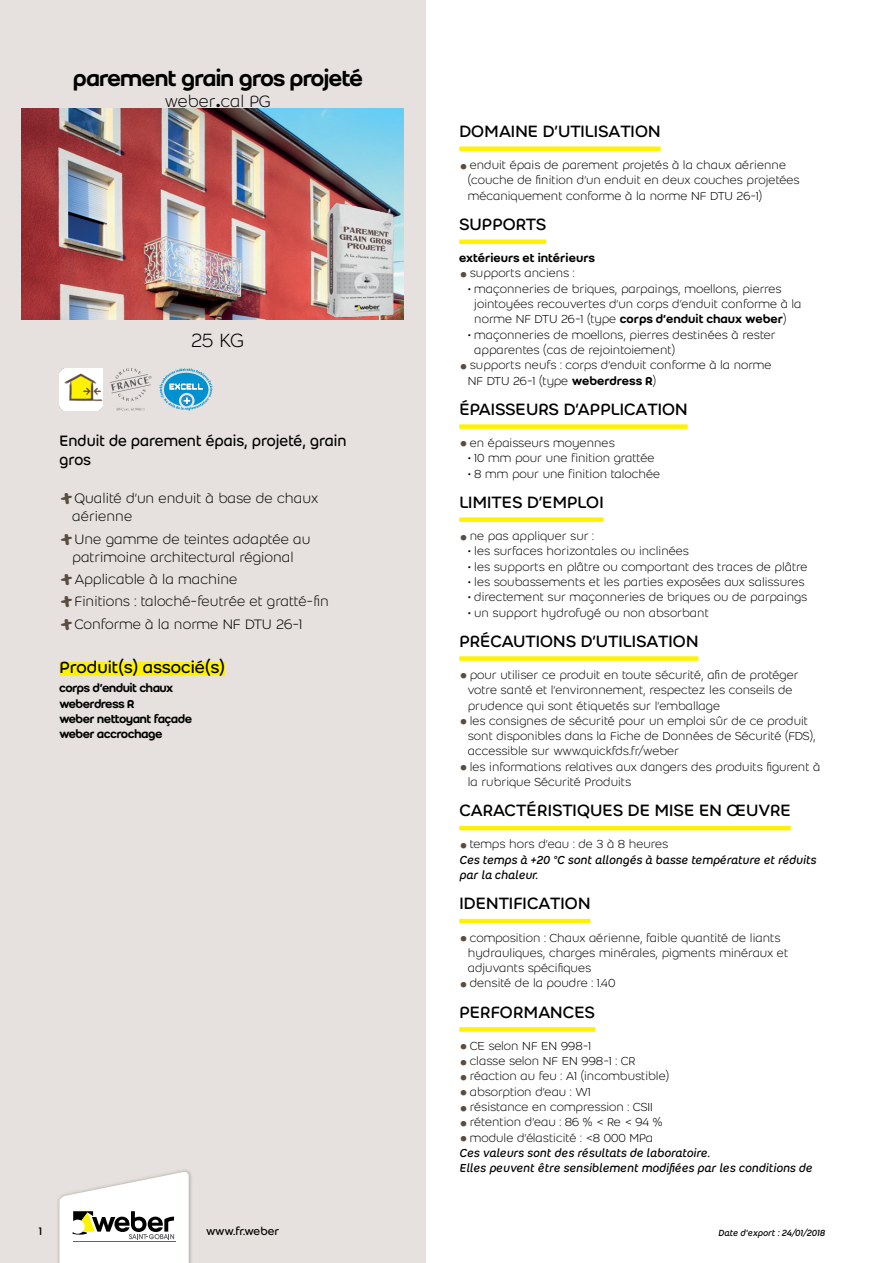
<style>
.page{position:relative;width:893px;height:1263px;background:#fff}
.page>*{position:absolute;margin:0;border:0;box-sizing:border-box;transform-origin:0 0}
.t1{font:24px "Weber Name";color:#000}
.t2{font:300 21px "Weber";color:#000}
.t3{font:18px "Weber";color:#000}
.t4{font:300 18px "Weber";color:#000}
.t5{font:16.5px/19.8px "Weber";color:#000;scale:.95 1}
.t6{font:300 15px/18px "Weber";color:#000}
.t7{font:300 12.75px/15.3px "Weber";color:#000}
.t8{font:italic 12.75px/15.3px "Weber";color:#000}
.t9{font:12.75px/15.3px "Weber Name";color:#000}
.t10{font:500 12.75px "Weber";color:#000}
.t11{font:12px "Weber";letter-spacing:-.01em;color:#000}
.t12{font:italic 9.75px "Weber";color:#000}
.s1{font-family:"The Sans B8";font-weight:800}
.s2{font-family:"Weber Brush";font-weight:400;font-size:16.5px;color:#5a4c40}
.s3{font-size:34.5px;color:#5a4c40}
.s4{font-weight:500}
.s5{font-weight:300;font-style:normal;font-size:34.5px;color:#5a4c40}
.s6{font-weight:300;font-style:normal}
</style>
<div class="page">
<div style="left:0;top:0;width:425px;height:1263px;background:#e6e1de"></div>
<img style="left:58px;top:1170px;width:134px;height:93px">
<svg style="left:59px;top:1171px;width:130px;height:92px"></svg>
<img style="left:21px;top:109px;width:383px;height:210px">
<img style="left:323px;top:201px;width:72px;height:118px">
<hr style="left:459px;top:147px;width:202px;height:4px;background:#fff200">
<hr style="left:459px;top:240px;width:87px;height:4px;background:#fff200">
<div style="left:459px;top:424px;width:229px;height:5px;background:#fff200"></div>
<div style="left:459px;top:517px;width:145px;height:5px;background:#fff200"></div>
<div style="left:459px;top:656px;width:239px;height:5px;background:#fff200"></div>
<hr style="left:459px;top:826px;width:332px;height:4px;background:#fff200">
<hr style="left:459px;top:919px;width:131px;height:4px;background:#fff200">
<div style="left:459px;top:1027px;width:136px;height:5px;background:#fff200"></div>
<div style="left:60px;top:662px;width:165px;height:14px;background:#fff200"></div>
<img style="left:60px;top:368px;width:42px;height:43px">
<svg style="left:117px;top:408px;width:27px;height:3px"></svg>
<svg style="left:110px;top:368px;width:42px;height:33px"></svg>
<svg style="left:159px;top:368px;width:54px;height:42px"></svg>
<h1 class="t1" style="left:73px;top:64px;width:291px">parement grain gros projeté</h1>
<h3 class="t4" style="left:165px;top:91px;width:106px">weber<span class="s1">.</span>cal PG</h3>
<h2 class="t2" style="left:191px;top:328px;width:55px">25 kg</h2>
<p class="t5" style="left:60px;top:430px;width:304px">ENDUIT DE PAREMENT ÉPAIS, PROJETÉ, GRAIN<br>GROS</p>
<p class="t6" style="left:72px;top:490px;width:247px;text-indent:-13px"><span class="s2">+</span>Qualité d’un enduit à base de chaux aérienne</p>
<p class="t6" style="left:60px;top:530px;width:252px;text-align:center"><span class="s2">+</span>Une gamme de teintes adaptée au patrimoine architectural régional</p>
<p class="t6" style="left:60px;top:568px;width:271px;line-height:22.2px"><span class="s2">+</span>Applicable à la machine<br><span class="s2">+</span>Finitions : taloché-feutrée et gratté-fin <span class="s2">+</span>Conforme à la norme NF DTU 26-1</p>
<h3 class="t3" style="left:60px;top:657px;width:167px">PRODUIT(S) ASSOCIÉ(S)</h3>
<p class="t9" style="left:60px;top:680px;width:134px">corps d’enduit chaux weberdress R<br>weber nettoyant façade weber accrochage</p>
<p class="t11" style="left:39px;top:1224px;width:5px">1</p>
<p class="t11" style="left:206px;top:1224px;width:75px">WWW.FR.WEBER</p>
<h3 class="t3" style="left:459px;top:121px;width:203px">DOMAINE D’UTILISATION</h3>
<p class="t7" style="left:468px;top:158px;width:333px;text-indent:-8px"><span class="s3">•</span> enduit épais de parement projetés à la chaux aérienne (couche de finition d’un enduit en deux couches projetées mécaniquement conforme à la norme NF DTU 26-1)</p>
<h3 class="t3" style="left:459px;top:214px;width:88px">SUPPORTS</h3>
<p class="t10" style="left:459px;top:250px;width:137px">extérieurs et intérieurs</p>
<p class="t7" style="left:459px;top:266px;width:117px"><span class="s3">•</span> supports anciens :</p>
<p class="t7" style="left:474px;top:281px;width:329px;text-indent:-6px">• maçonneries de briques, parpaings, moellons, pierres jointoyées recouvertes d’un corps d’enduit conforme à la norme NF DTU 26-1 (type <span class="s4">corps d’enduit chaux weber</span>)</p>
<p class="t7" style="left:474px;top:327px;width:303px;text-indent:-6px">• maçonneries de moellons, pierres destinées à rester apparentes (cas de rejointoiement)</p>
<p class="t7" style="left:468px;top:358px;width:305px;text-indent:-8px"><span class="s3">•</span> supports neufs : corps d’enduit conforme à la norme<br>NF DTU 26-1 (type <span class="s4">weberdress R</span>)</p>
<h3 class="t3" style="left:459px;top:399px;width:230px">ÉPAISSEURS D’APPLICATION</h3>
<p class="t7" style="left:459px;top:435px;width:157px"><span class="s3">•</span> en épaisseurs moyennes</p>
<p class="t7" style="left:468px;top:451px;width:188px">• 10 mm pour une finition grattée</p>
<p class="t7" style="left:468px;top:466px;width:194px">• 8 mm pour une finition talochée</p>
<h3 class="t3" style="left:459px;top:492px;width:146px">LIMITES D’EMPLOI</h3>
<p class="t7" style="left:459px;top:528px;width:136px"><span class="s3">•</span> ne pas appliquer sur :</p>
<p class="t7" style="left:468px;top:544px;width:223px">• les surfaces horizontales ou inclinées</p>
<p class="t7" style="left:468px;top:559px;width:341px">• les supports en plâtre ou comportant des traces de plâtre</p>
<p class="t7" style="left:468px;top:574px;width:338px">• les soubassements et les parties exposées aux salissures</p>
<p class="t7" style="left:468px;top:590px;width:341px">• directement sur maçonneries de briques ou de parpaings</p>
<p class="t7" style="left:468px;top:605px;width:243px">• un support hydrofugé ou non absorbant</p>
<h3 class="t3" style="left:459px;top:631px;width:241px">PRÉCAUTIONS D’UTILISATION</h3>
<p class="t7" style="left:468px;top:667px;width:333px;text-indent:-8px"><span class="s3">•</span> pour utiliser ce produit en toute sécurité, afin de protéger votre santé et l’environnement, respectez les conseils de prudence qui sont étiquetés sur l’emballage</p>
<p class="t7" style="left:468px;top:713px;width:349px;text-indent:-8px"><span class="s3">•</span> les consignes de sécurité pour un emploi sûr de ce produit sont disponibles dans la Fiche de Données de Sécurité (FDS), accessible sur www.quickfds.fr/weber</p>
<p class="t7" style="left:468px;top:759px;width:354px;text-indent:-8px"><span class="s3">•</span> les informations relatives aux dangers des produits figurent à la rubrique Sécurité Produits</p>
<h3 class="t3" style="left:459px;top:800px;width:330px">CARACTÉRISTIQUES DE MISE EN ŒUVRE</h3>
<p class="t8" style="left:459px;top:837px;width:359px"><span class="s5">•</span> <span class="s6">temps hors d’eau : de 3 à 8 heures<br></span>Ces temps à +20 °C sont allongés à basse température et réduits par la chaleur.</p>
<h3 class="t3" style="left:459px;top:893px;width:133px">IDE NTIFICATION</h3>
<p class="t7" style="left:468px;top:930px;width:322px;text-indent:-8px"><span class="s3">•</span> composition : Chaux aérienne, faible quantité de liants hydrauliques, charges minérales, pigments minéraux et adjuvants spécifiques</p>
<p class="t7" style="left:459px;top:976px;width:158px"><span class="s3">•</span> densité de la poudre : 1.40</p>
<h3 class="t3" style="left:459px;top:1001px;width:137px">PE RFORMANCES</h3>
<p class="t7" style="left:459px;top:1038px;width:133px"><span class="s3">•</span> CE selon NF EN 998-1</p>
<p class="t7" style="left:459px;top:1053px;width:178px"><span class="s3">•</span> classe selon NF EN 998-1 : CR</p>
<p class="t7" style="left:459px;top:1069px;width:211px"><span class="s3">•</span> réaction au feu : A1 (incombustible)</p>
<p class="t7" style="left:459px;top:1084px;width:133px"><span class="s3">•</span> absorption d’eau : W1</p>
<p class="t7" style="left:459px;top:1099px;width:195px"><span class="s3">•</span> résistance en compression : CSII</p>
<p class="t7" style="left:459px;top:1115px;width:205px"><span class="s3">•</span> rétention d’eau : 86 % &lt; Re &lt; 94 %</p>
<p class="t8" style="left:459px;top:1130px;width:355px"><span class="s5">•</span> <span class="s6">module d’élasticité : &lt;8 000 MPa<br></span>Ces valeurs sont des résultats de laboratoire.<br>Elles peuvent être sensiblement modifiées par les conditions de</p>
<p class="t12" style="left:718px;top:1227px;width:108px">Date d'export : 24/01/2018</p>
</div>
